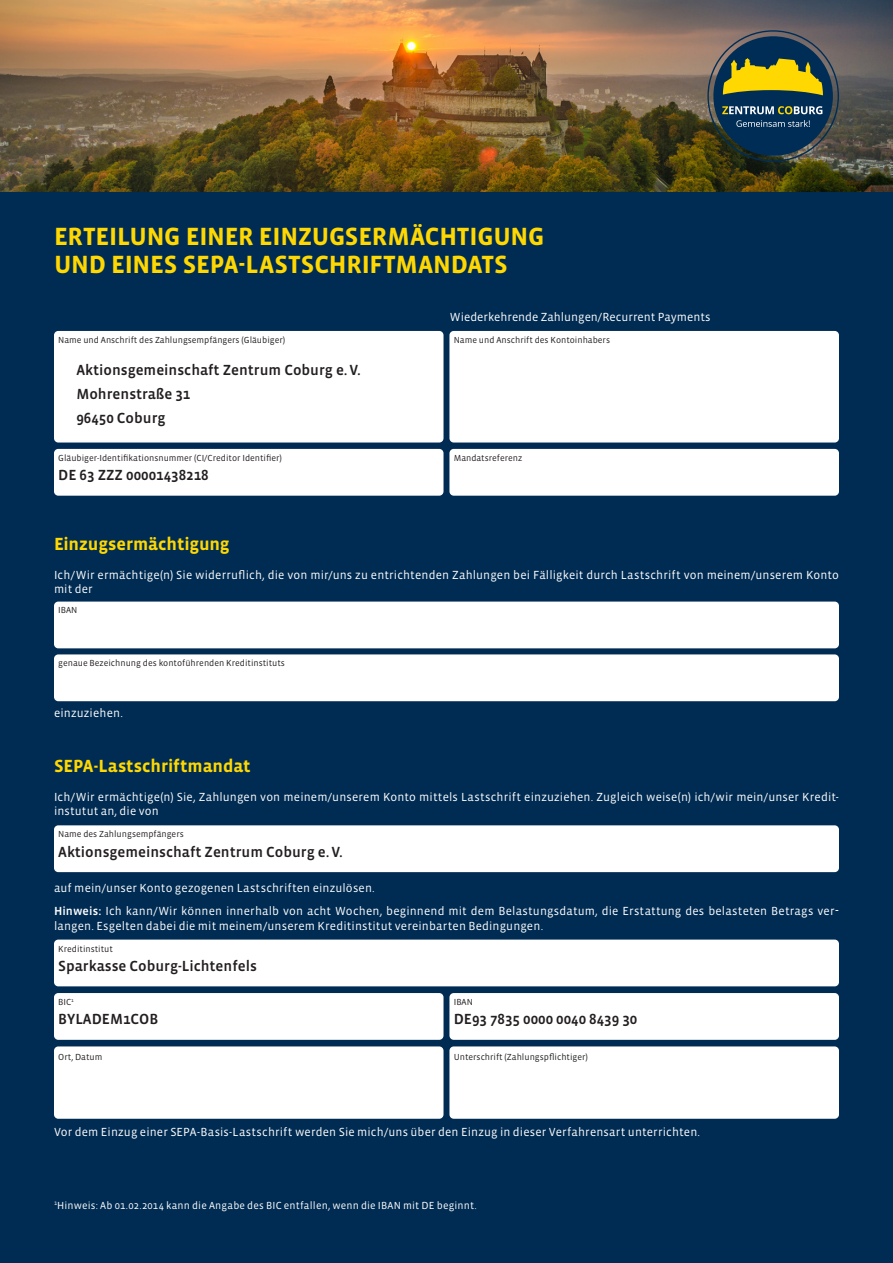
<style>
.page{position:relative;width:893px;height:1263px;background:#fff}
.page>*{position:absolute;margin:0;border:0;box-sizing:border-box;transform-origin:0 0}
.t1{font:700 25.5px "Vista Sans OT";letter-spacing:-.01em;color:#ffd801}
.t2{font:700 18px "Vista Sans OT";letter-spacing:-.005em;color:#ffd801}
.t3{font:500 15px "Vista Sans OT";color:#231f20}
.t4{font:12px/14.4px "Vista Sans OT";letter-spacing:.01em;color:#fff}
.t5{font:10.5px "Vista Sans OT";letter-spacing:.02em;color:#fff}
.t6{font:9px "Vista Sans OT";color:#231f20}
.s1{font-weight:500}
</style>
<div class="page">
<img style="left:0;top:0;width:893px;height:192px">
<div style="left:0;top:192px;width:893px;height:1071px;background:#002c53"></div>
<div style="left:54px;top:331px;width:389px;height:111px;background:#fff;border-radius:4px"></div>
<div style="left:449px;top:331px;width:390px;height:111px;background:#fff;border-radius:4px"></div>
<svg style="left:707px;top:30px;width:132px;height:132px;background:#4b594a"></svg>
<div style="left:54px;top:449px;width:389px;height:47px;background:#fff;border-radius:4px"></div>
<div style="left:54px;top:602px;width:785px;height:46px;background:#fff;border-radius:4px"></div>
<div style="left:54px;top:993px;width:389px;height:47px;background:#fff;border-radius:4px"></div>
<div style="left:54px;top:1046px;width:389px;height:73px;background:#fff;border-radius:4px"></div>
<div style="left:54px;top:654px;width:785px;height:47px;background:#fff;border-radius:4px"></div>
<div style="left:54px;top:825px;width:785px;height:47px;background:#fff;border-radius:4px"></div>
<div style="left:54px;top:939px;width:785px;height:47px;background:#fff;border-radius:4px"></div>
<div style="left:449px;top:449px;width:390px;height:47px;background:#fff;border-radius:4px"></div>
<div style="left:449px;top:993px;width:390px;height:47px;background:#fff;border-radius:4px"></div>
<div style="left:449px;top:1046px;width:390px;height:73px;background:#fff;border-radius:4px"></div>
<p class="t1" style="left:54px;top:224px;width:492px">ERTEILUNG EINER EINZUGSERMÄCHTIGUNG</p>
<p class="t1" style="left:54px;top:252px;width:455px">UND EINES SEPA-LASTSCHRIFTMANDATS</p>
<p class="t4" style="left:450px;top:310px;width:262px">Wiederkehrende Zahlungen/Recurrent Payments</p>
<p class="t6" style="left:58px;top:335px;width:228px">Name und Anschrift des Zahlungsempfängers (Gläubiger)</p>
<p class="t6" style="left:454px;top:335px;width:158px">Name und Anschrift des Kontoinhabers</p>
<p class="t3" style="left:76px;top:362px;width:286px">Aktionsgemeinschaft Zentrum Coburg e.V.</p>
<p class="t3" style="left:76px;top:386px;width:116px">Mohrenstraße 31</p>
<p class="t3" style="left:76px;top:410px;width:91px">96450 Coburg</p>
<p class="t6" style="left:58px;top:453px;width:225px">Gläubiger-Identifikationsnummer (CI/Creditor Identifier)</p>
<p class="t3" style="left:58px;top:467px;width:152px">DE 63 ZZZ 00001438218</p>
<p class="t2" style="left:54px;top:535px;width:177px">Einzugsermächtigung</p>
<p class="t6" style="left:454px;top:453px;width:70px">Mandatsreferenz</p>
<p class="t4" style="left:54px;top:568px;width:786px">Ich/Wir ermächtige(n) Sie widerruflich, die von mir/uns zu entrichtenden Zahlungen bei Fälligkeit durch Lastschrift von meinem/unserem Konto mit der</p>
<p class="t6" style="left:58px;top:606px;width:21px">IBAN</p>
<p class="t6" style="left:58px;top:659px;width:228px">genaue Bezeichnung des kontoführenden Kreditinstituts</p>
<p class="t4" style="left:54px;top:706px;width:70px">einzuziehen.</p>
<p class="t2" style="left:54px;top:757px;width:198px">SEPA-Lastschriftmandat</p>
<p class="t4" style="left:54px;top:790px;width:786px">Ich/Wir ermächtige(n) Sie, Zahlungen von meinem/unserem Konto mittels Lastschrift einzuziehen. Zugleich weise(n) ich/wir mein/unser Kredit&shy;instutut an, die von</p>
<p class="t6" style="left:58px;top:830px;width:127px">Name des Zahlungsempfängers</p>
<p class="t3" style="left:58px;top:844px;width:286px">Aktionsgemeinschaft Zentrum Coburg e.V.</p>
<p class="t4" style="left:54px;top:881px;width:322px">auf mein/unser Konto gezogenen Lastschriften einzulösen.</p>
<p class="t4" style="left:54px;top:904px;width:785px"><span class="s1">Hinweis:</span> Ich kann/Wir können innerhalb von acht Wochen, beginnend mit dem Belastungsdatum, die Erstattung des belasteten Betrags ver&shy;langen. Esgelten dabei die mit meinem/unserem Kreditinstitut vereinbarten Bedingungen.</p>
<p class="t6" style="left:58px;top:944px;width:56px">Kreditinstitut</p>
<p class="t3" style="left:58px;top:958px;width:200px">Sparkasse Coburg-Lichtenfels</p>
<p class="t6" style="left:58px;top:997px;width:17px">BIC<sup>1</sup></p>
<p class="t3" style="left:58px;top:1012px;width:102px">BYLADEM1COB</p>
<p class="t6" style="left:58px;top:1052px;width:46px">Ort, Datum</p>
<p class="t6" style="left:454px;top:997px;width:21px">IBAN</p>
<p class="t3" style="left:454px;top:1012px;width:185px">DE93 7835 0000 0040 8439 30</p>
<p class="t6" style="left:454px;top:1052px;width:136px">Unterschrift (Zahlungspflichtiger)</p>
<p class="t4" style="left:54px;top:1124px;width:648px">Vor dem Einzug einer SEPA-Basis-Lastschrift werden Sie mich/uns über den Einzug in dieser Verfahrensart unterrichten.</p>
<p class="t5" style="left:54px;top:1199px;width:424px"><sup>1</sup>Hinweis: Ab 01.02.2014 kann die Angabe des BIC entfallen, wenn die IBAN mit DE beginnt.</p>
</div>
